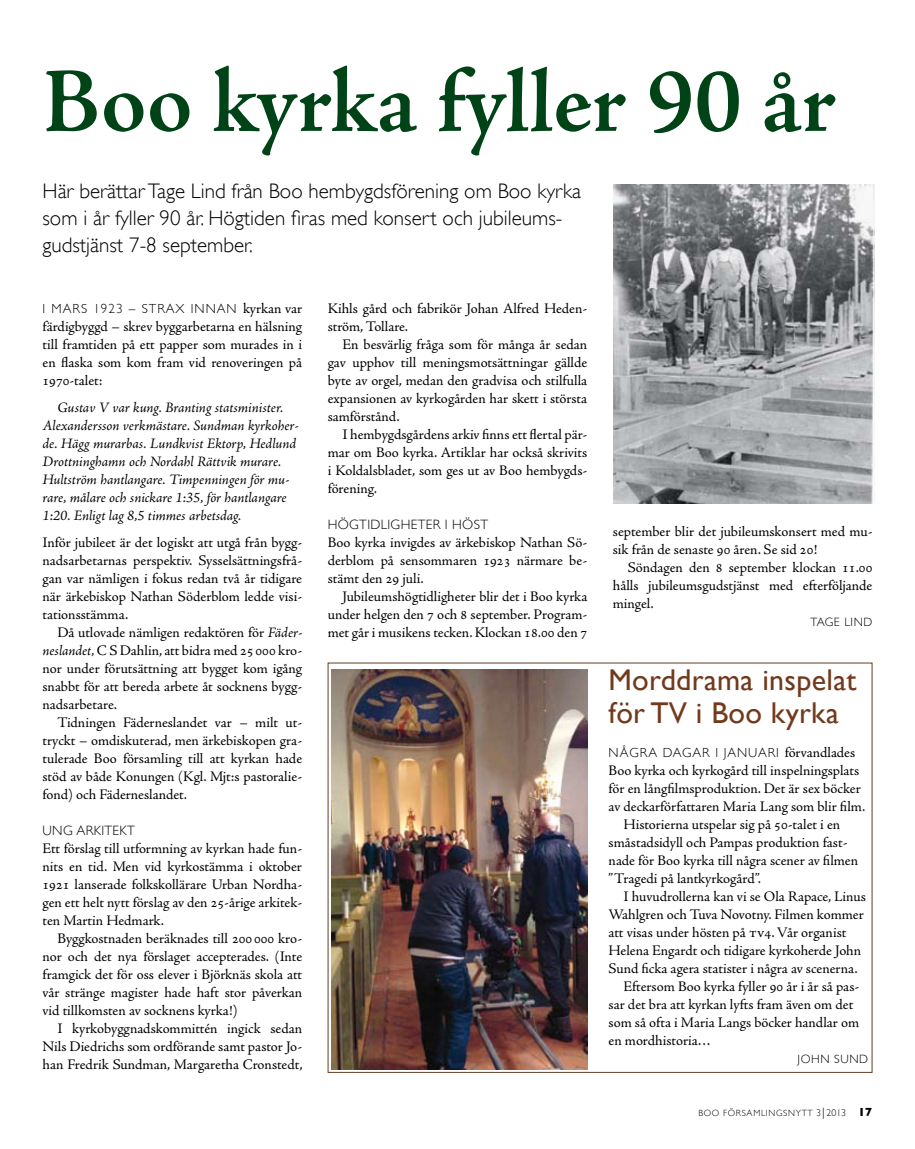
<style>
.page{position:relative;width:915px;height:1149px;background:#fff}
.page>*{position:absolute;margin:0;border:0;box-sizing:border-box;transform-origin:0 0}
.t1{font:600 93px "Adobe Jenson Pro";letter-spacing:-.005em;color:#004317}
.t2{font:30px/33px "Gill Sans";letter-spacing:.01em;color:#723a1d}
.t3{font:300 21px/27px "Gill Sans";color:#000}
.t4{font:14.7px/18px "Adobe Jenson Pro";color:#000;text-align:justify}
.t5{font:italic 14.7px/18px "Adobe Jenson Pro";letter-spacing:-.005em;color:#000}
.t6{font:300 13.5px "Gill Sans";letter-spacing:.025em;color:#000}
.t7{font:300 13.2px "Gill Sans";letter-spacing:.075em;color:#000}
.t8{font:300 12px "Gill Sans";letter-spacing:.05em;color:#000}
.t9{font:300 9px "Gill Sans";letter-spacing:.075em;color:#000}
.s1{font-family:"Adobe Jenson Pro";font-weight:400;font-size:14.7px}
.s2{font-style:italic}
.s3{font-size:9.75px}
.s4{font-size:12px}
.s5{font-weight:700;font-size:12px}
</style>
<div class="page">
<img style="left:613px;top:184px;width:261px;height:319px">
<img style="left:331px;top:669px;width:256px;height:399px">
<h1 class="t1" style="left:43px;top:49px;width:795px">Boo kyrka fyller 90 år</h1>
<h3 class="t3" style="left:42px;top:177px;width:540px">Här berättar Tage Lind från Boo hembygdsförening om Boo kyrka som i år fyller 90 år. Högtiden firas med konsert och jubileums&shy;gudstjänst 7-8 september.</h3>
<p class="t7" style="left:43px;top:300px;width:261px">I mars 1923 – strax innan <span class="s1">kyrkan var</span></p>
<p class="t4" style="left:43px;top:317px;width:261px">färdigbyggd – skrev byggarbetarna en hälsning till framtiden på ett papper som murades in i en flaska som kom fram vid renoveringen på 1970-talet:</p>
<p class="t5" style="left:43px;top:399px;width:257px;text-indent:15px">Gustav V var kung. Branting statsminister.<br>Alexandersson verkmästare. Sundman kyrkoher&shy;de. Hägg murarbas. Lundkvist Ektorp, Hedlund Drottninghamn och Nordahl Rättvik murare.<br>Hultström hantlangare. Timpenningen för mu&shy;rare, målare och snickare 1:35, för hantlangare 1:20. Enligt lag 8,5 timmes arbetsdag.</p>
<p class="t4" style="left:43px;top:533px;width:261px">Inför jubileet är det logiskt att utgå från bygg&shy;nadsarbetarnas perspektiv. Sysselsättningsfrå&shy;gan var nämligen i fokus redan två år tidigare när ärkebiskop Nathan Söderblom ledde visi&shy;tationsstämma.</p>
<p class="t4" style="left:43px;top:623px;width:261px;text-indent:15px">Då utlovade nämligen redaktören för <span class="s2">Fäder&shy;neslandet,</span> C S Dahlin, att bidra med 25 000 kro&shy;nor under förutsättning att bygget kom igång snabbt för att bereda arbete åt socknens bygg&shy;nadsarbetare.</p>
<p class="t4" style="left:43px;top:713px;width:261px;text-indent:15px">Tidningen Fäderneslandet var – milt ut&shy;tryckt – omdiskuterad, men ärkebiskopen gra&shy;tulerade Boo församling till att kyrkan hade stöd av både Konungen (Kgl. Mjt:s pastoralie&shy;fond) och Fäderneslandet.</p>
<p class="t6" style="left:43px;top:822px;width:94px">Ung arkitekt</p>
<p class="t4" style="left:43px;top:839px;width:261px">Ett förslag till utformning av kyrkan hade fun&shy;nits en tid. Men vid kyrkostämma i oktober 1921 lanserade folkskollärare Urban Nordha&shy;gen ett helt nytt förslag av den 25-årige arkitek&shy;ten Martin Hedmark.</p>
<p class="t4" style="left:43px;top:929px;width:261px;text-indent:15px">Byggkostnaden beräknades till 200 000 kro&shy;nor och det nya förslaget accepterades. (Inte framgick det för oss elever i Björknäs skola att vår stränge magister hade haft stor påverkan vid tillkomsten av socknens kyrka!)</p>
<p class="t4" style="left:43px;top:1019px;width:261px;text-indent:15px">I kyrkobyggnadskommittén ingick sedan Nils Diedrichs som ordförande samt pastor Jo&shy;han Fredrik Sundman, Margaretha Cronstedt,</p>
<p class="t4" style="left:327px;top:299px;width:261px">Kihls gård och fabrikör Johan Alfred Heden&shy;ström, Tollare.</p>
<p class="t4" style="left:327px;top:335px;width:261px;text-indent:15px">En besvärlig fråga som för många år sedan gav upphov till meningsmotsättningar gällde byte av orgel, medan den gradvisa och stilfulla expansionen av kyrkogården har skett i största samförstånd.</p>
<p class="t4" style="left:327px;top:425px;width:261px;text-indent:15px">I hembygdsgårdens arkiv finns ett flertal pär&shy;mar om Boo kyrka. Artiklar har också skrivits i Koldalsbladet, som ges ut av Boo hembygds&shy;förening.</p>
<p class="t6" style="left:327px;top:516px;width:162px">Högtidligh eter i höst</p>
<p class="t4" style="left:327px;top:533px;width:261px">Boo kyrka invigdes av ärkebiskop Nathan Sö&shy;derblom på sensommaren 1923 närmare be&shy;stämt den 29 juli.</p>
<p class="t4" style="left:327px;top:587px;width:261px;text-indent:15px">Jubileumshögtidligheter blir det i Boo kyrka under helgen den 7 och 8 september. Program&shy;met går i musikens tecken. Klockan 18.00 den 7</p>
<p class="t4" style="left:612px;top:522px;width:261px">september blir det jubileumskonsert med mu&shy;sik från de senaste 90 åren. Se sid 20!</p>
<p class="t4" style="left:612px;top:558px;width:261px;text-indent:15px">Söndagen den 8 september klockan 11.00 hålls jubileumsgudstjänst med efterföljande mingel.</p>
<p class="t8" style="left:810px;top:614px;width:63px">Tage Lind</p>
<h2 class="t2" style="left:608px;top:662px;width:249px">Morddrama inspelat för TV i Boo kyrka</h2>
<p class="t7" style="left:608px;top:744px;width:248px">N ågra dagar i januari <span class="s1">förvandlades</span></p>
<p class="t4" style="left:608px;top:761px;width:252px">Boo kyrka och kyrkogård till inspelningsplats</p>
<p class="t4" style="left:608px;top:779px;width:254px">för en långfilmsproduktion. Det är sex böcker</p>
<p class="t4" style="left:608px;top:797px;width:258px">av deckarförfattaren Maria Lang som blir film.</p>
<p class="t4" style="left:623px;top:815px;width:218px">Historierna utspelar sig på 50-talet i en</p>
<p class="t4" style="left:608px;top:833px;width:240px">småstadsidyll och Pampas produktion fast-</p>
<p class="t4" style="left:608px;top:851px;width:251px">nade för Boo kyrka till några scener av filmen</p>
<p class="t4" style="left:608px;top:869px;width:154px">”Tragedi på lantkyrkogård”.</p>
<p class="t4" style="left:623px;top:887px;width:244px">I huvudrollerna kan vi se Ola Rapace, Linus</p>
<p class="t4" style="left:608px;top:905px;width:257px">Wahlgren och Tuva Novotny. Filmen kommer</p>
<p class="t4" style="left:608px;top:923px;width:239px">att visas under hösten på tv4. Vår organist</p>
<p class="t4" style="left:608px;top:941px;width:254px">Helena Engardt och tidigare kyrkoherde John</p>
<p class="t4" style="left:608px;top:959px;width:250px">Sund ficka agera statister i några av scenerna.</p>
<p class="t4" style="left:623px;top:977px;width:237px">Eftersom Boo kyrka fyller 90 år i år så pas-</p>
<p class="t4" style="left:608px;top:995px;width:246px">sar det bra att kyrkan lyfts fram även om det</p>
<p class="t4" style="left:608px;top:1013px;width:252px">som så ofta i Maria Langs böcker handlar om</p>
<p class="t4" style="left:608px;top:1031px;width:104px">en mordhistoria…</p>
<p class="t8" style="left:797px;top:1051px;width:72px">John Sund</p>
<p class="t9" style="left:698px;top:1107px;width:175px">Boo församlingsnytt <span class="s3">3</span><span class="s4">|</span> <span class="s3">2013</span> <span class="s5">17</span></p>
</div>
